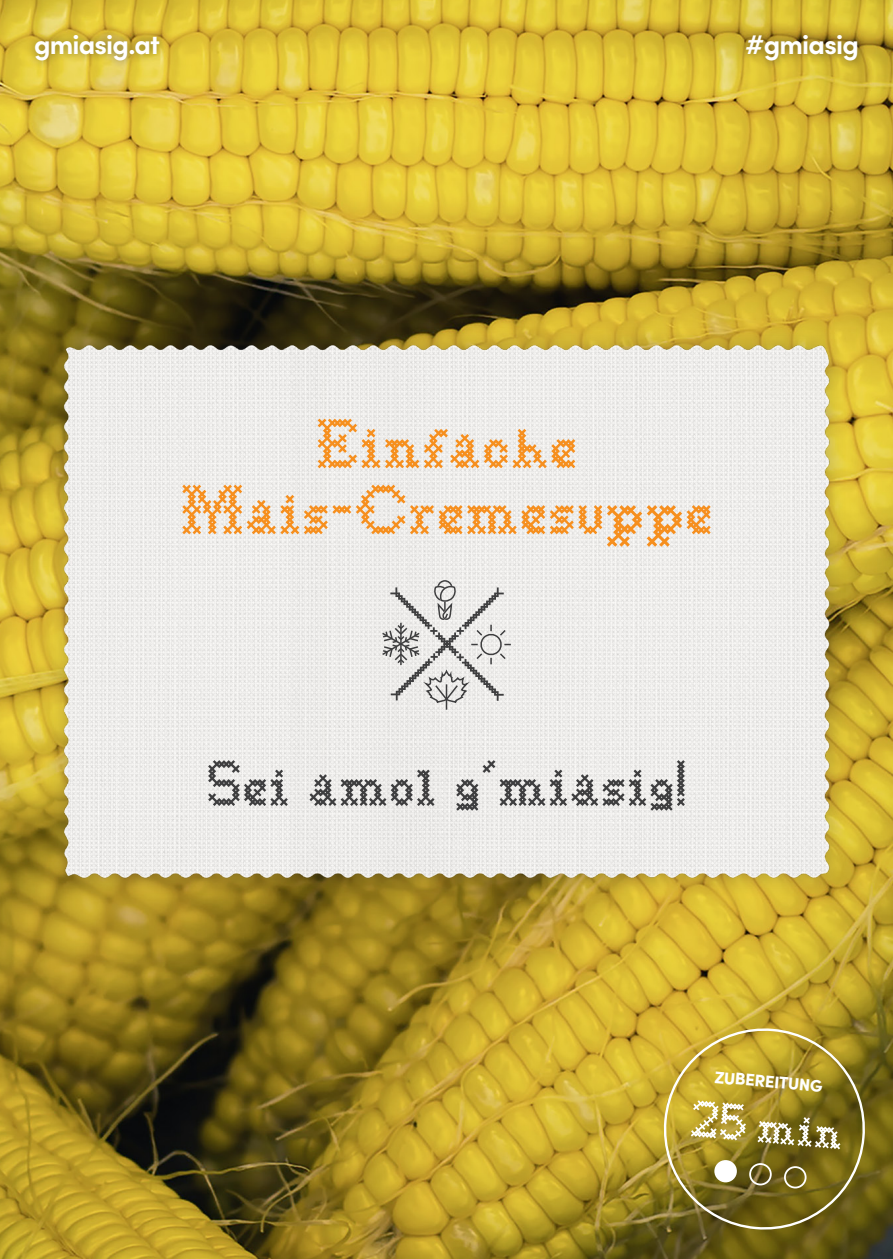
<style>
.page{position:relative;width:893px;height:1259px;background:#fff}
.page>*{position:absolute;margin:0;border:0;box-sizing:border-box;transform-origin:0 0}
.t1{font:63px/66px "Goodbye Crewel World NF";color:#f68f1e;text-align:center}
.t2{font:58.2px "Goodbye Crewel World NF";color:#3e3e3f}
.t3{font:46.8px "Goodbye Crewel World NF";color:#fff}
.t4{font:700 27px "Sofia Pro";letter-spacing:-.03em;color:#fff}
.t5{font:900 16.8px "Sofia Pro";color:#fff}
</style>
<div class="page">
<img style="left:0;top:0;width:893px;height:1259px">
<div style="left:44px;top:325px;width:804px;height:573px;background:#231f20;opacity:.3"></div>
<img style="left:53px;top:325px;width:787px;height:576px">
<div style="left:26px;top:26px;width:840px;height:43px;background:#231f20;opacity:.5"></div>
<svg style="left:658px;top:1022px;width:213px;height:210px;background:#98842a"></svg>
<svg style="left:381px;top:580px;width:130px;height:129px"></svg>
<p class="t4" style="left:34px;top:24px;width:128px">gmiasig.at</p>
<p class="t4" style="left:745px;top:24px;width:115px">#gmiasig</p>
<p class="t1" style="left:180px;top:410px;width:534px">Einfache<br>Mais-Cremesuppe</p>
<p class="t2" style="left:206px;top:745px;width:482px">Sei amol g'miasig!</p>
<p class="t5" style="left:716px;top:1063px;width:110px;rotate:5deg">ZUBEREITUNG</p>
<p class="t3" style="left:693px;top:1087px;width:155px;rotate:5deg">25 min</p>
</div>
